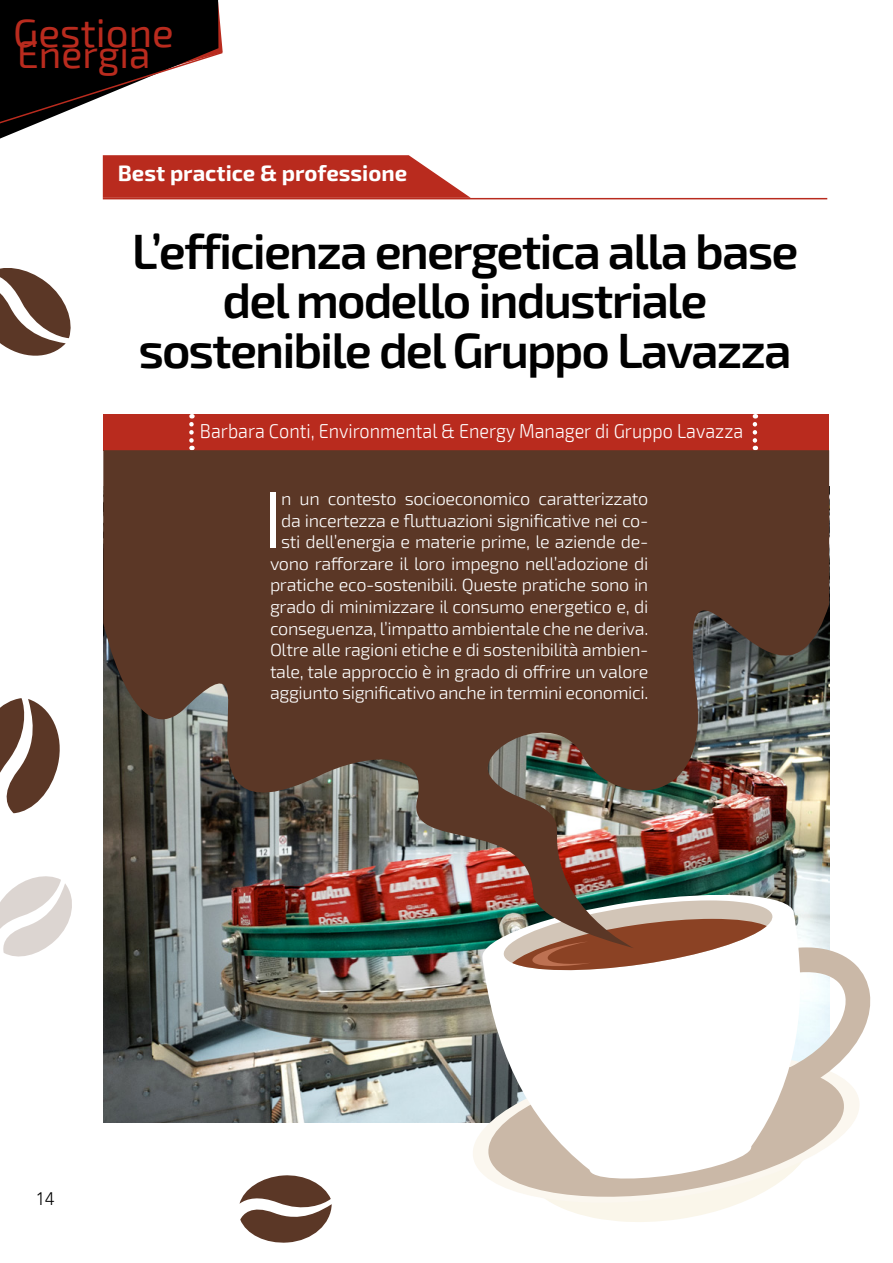
<style>
.page{position:relative;width:893px;height:1263px;background:#fff}
.page>*{position:absolute;margin:0;border:0;box-sizing:border-box;transform-origin:0 0}
.t1{font:300 80.55px "Exo 2";color:#fff}
.t2{font:600 49.5px/49.5px "Exo 2";letter-spacing:-.04em;color:#000;text-align:center}
.t3{font:40.35px "Exo 2";color:#b92b1e}
.t4{font:38.85px "Exo 2";color:#b92b1e}
.t5{font:700 22.2px "Exo 2";color:#fff}
.t6{font:300 20.25px "Exo 2";color:#fff;scale:.89 1}
.t7{font:300 18px/21.6px "Exo 2";letter-spacing:-.02em;color:#fff;text-align:right}
.t8{font:300 18px "Avenir LT Std";color:#000}
</style>
<div class="page">
<svg style="left:0;top:0;width:223px;height:139px"></svg>
<img style="left:103px;top:948px;width:377px;height:175px">
<div style="left:103px;top:414px;width:726px;height:36px;background:#b92b1e"></div>
<svg style="left:103px;top:155px;width:368px;height:43px;background:#bf3e32"></svg>
<hr style="left:103px;top:198px;width:724px;height:1px;background:#b92b1e">
<svg style="left:189px;top:424px;width:5px;height:26px"></svg>
<svg style="left:753px;top:424px;width:4px;height:26px"></svg>
<svg style="left:573px;top:1212px;width:139px;height:10px"></svg>
<svg style="left:468px;top:1045px;width:263px;height:167px"></svg>
<svg style="left:484px;top:1155px;width:329px;height:51px"></svg>
<svg style="left:482px;top:1155px;width:326px;height:26px"></svg>
<svg style="left:480px;top:889px;width:391px;height:266px"></svg>
<svg style="left:0;top:698px;width:60px;height:115px"></svg>
<svg style="left:0;top:268px;width:71px;height:88px"></svg>
<svg style="left:239px;top:1175px;width:93px;height:68px"></svg>
<img style="left:103px;top:450px;width:726px;height:498px">
<svg style="left:0;top:876px;width:72px;height:81px"></svg>
<h3 class="t3" style="left:13px;top:6px;width:162px">Gestione</h3>
<h3 class="t4" style="left:17px;top:30px;width:135px">Energia</h3>
<p class="t5" style="left:118px;top:160px;width:291px">Best practice &amp; professione</p>
<h2 class="t2" style="left:132px;top:228px;width:668px">L’efficienza energetica alla base del modello industriale sostenibile del Gruppo Lavazza</h2>
<p class="t6" style="left:200px;top:418px;width:612px">Barbara Conti, Environmental &amp; Energy Manager di Gruppo Lavazza</p>
<p class="t8" style="left:36px;top:1188px;width:20px">14</p>
<h1 class="t1" style="left:263px;top:468px;width:22px">I</h1>
<p class="t7" style="left:270px;top:487px;width:380px">n un contesto socioeconomico caratterizzato da incertezza e fluttuazioni significative nei co&shy;sti dell’energia e materie prime, le aziende de&shy;vono rafforzare il loro impegno nell’adozione di pratiche eco-sostenibili. Queste pratiche sono in grado di minimizzare il consumo energetico e, di conseguenza, l’impatto ambientale che ne deriva.<br>Oltre alle ragioni etiche e di sostenibilità ambien&shy;tale, tale approccio è in grado di offrire un valore aggiunto significativo anche in termini economici.</p>
</div>
